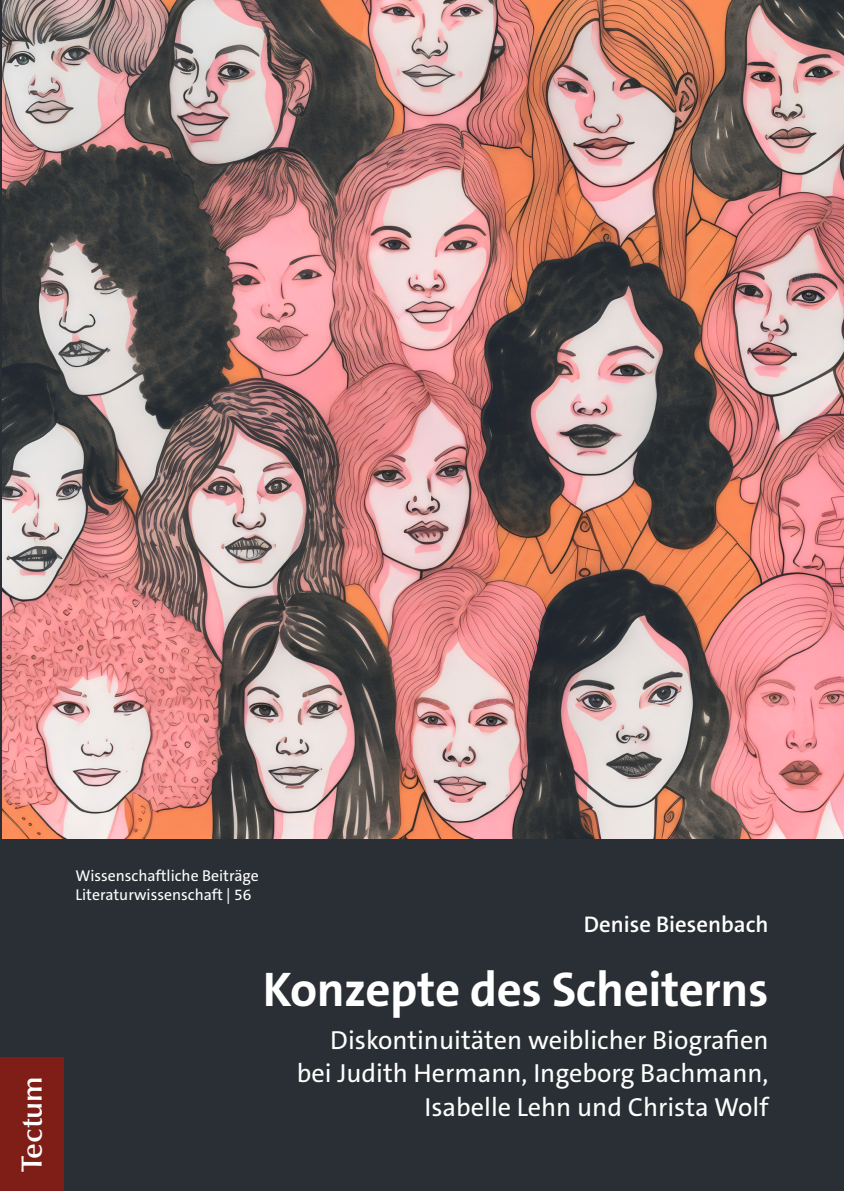
<style>
.page{position:relative;width:844px;height:1191px;background:#fff}
.page>*{position:absolute;margin:0;border:0;box-sizing:border-box;transform-origin:0 0}
.t1{font:700 49px "The Sans C5";letter-spacing:-.01em;color:#fff}
.t2{font:600 29.4px "Optima";color:#fff}
.t3{font:26.25px/33.2px "The Sans C5";color:#fff;text-align:right}
.t4{font:600 22.75px "The Sans C5";color:#fff}
.t5{font:15.75px/19.2px "The Sans C5";color:#fff}
</style>
<div class="page">
<div style="left:0;top:0;width:843px;height:1191px;background:#292f34"></div>
<img style="left:3px;top:0;width:840px;height:838px">
<div style="left:0;top:1057px;width:63px;height:134px;background:#7f1e17"></div>
<p class="t2" style="left:15px;top:1172px;width:97px;rotate:-90deg">Tectum</p>
<p class="t5" style="left:75px;top:866px;width:185px">Wissenschaftliche Beiträge<br>Literaturwissenschaft | 56</p>
<p class="t4" style="left:583px;top:910px;width:186px">Denise Biesenbach</p>
<h1 class="t1" style="left:263px;top:957px;width:507px">Konzepte des Scheiterns</h1>
<p class="t3" style="left:297px;top:1023px;width:473px">Diskontinuitäten weiblicher Biografien bei Judith Hermann, Ingeborg Bachmann,<br>Isabelle Lehn und Christa Wolf</p>
</div>
